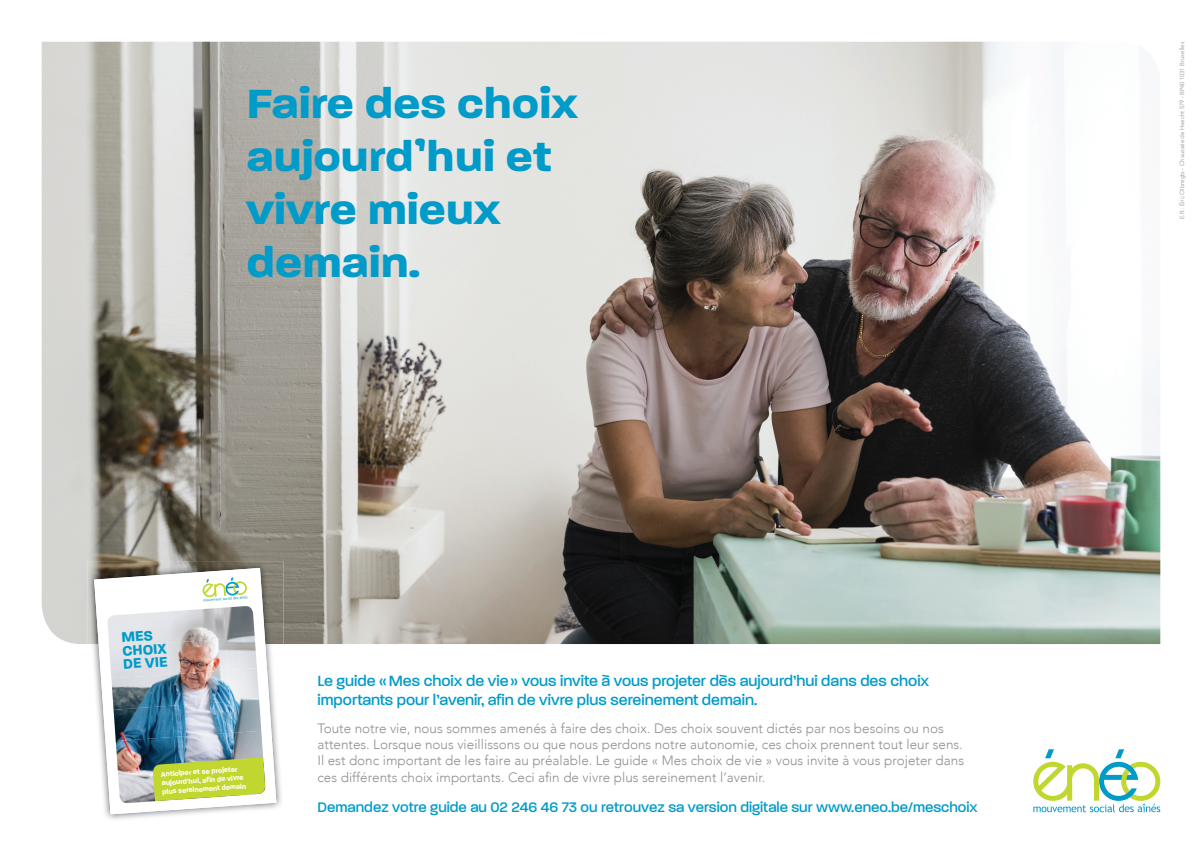
<style>
.page{position:relative;width:1202px;height:854px;background:#fff}
.page>*{position:absolute;margin:0;border:0;box-sizing:border-box;transform-origin:0 0}
.t1{font:700 44px/53px "Paralucent";color:#009bc8;scale:1.09 1}
.t2{font:500 16px/19.2px "Paralucent";color:#009bc8}
.t3{font:700 15.1px/26.8px "Paralucent";color:#009bc8}
.t4{font:500 15px "Paralucent";color:#009bc8}
.t5{font:300 13.5px/16.2px "Avenir";color:#8d8f92}
.t6{font:700 7.3px/8.7px "Paralucent";color:#fff}
.t7{font:300 6px "Avenir";color:#8d8f92}
</style>
<div class="page">
<img style="left:42px;top:42px;width:1118px;height:601px">
<img style="left:87px;top:643px;width:33px;height:177px">
<img style="left:276px;top:643px;width:7px;height:165px">
<img style="left:87px;top:561px;width:196px;height:82px">
<svg style="left:94px;top:567px;width:182px;height:247px"></svg>
<img style="left:107px;top:611px;width:58px;height:36px">
<img style="left:165px;top:607px;width:58px;height:35px">
<img style="left:223px;top:606px;width:34px;height:62px">
<div style="left:109px;top:642px;width:58px;height:36px;background:#dfe0e5"></div>
<img style="left:167px;top:638px;width:61px;height:36px">
<img style="left:111px;top:674px;width:59px;height:35px">
<img style="left:170px;top:670px;width:58px;height:35px">
<img style="left:228px;top:668px;width:33px;height:64px">
<img style="left:114px;top:705px;width:58px;height:35px">
<img style="left:172px;top:701px;width:60px;height:35px">
<img style="left:116px;top:736px;width:58px;height:36px">
<img style="left:174px;top:732px;width:58px;height:25px">
<img style="left:232px;top:732px;width:32px;height:25px">
<img style="left:118px;top:768px;width:60px;height:34px">
<svg style="left:203px;top:577px;width:45px;height:24px"></svg>
<svg style="left:153px;top:757px;width:113px;height:43px;background:#bacf48"></svg>
<svg style="left:1033px;top:749px;width:127px;height:63px"></svg>
<h1 class="t1" style="left:247px;top:77px;width:306px">Faire des choix aujourd’hui et vivre mieux demain.</h1>
<p class="t3" style="left:120px;top:624px;width:46px;rotate:-4deg">MES<br>DE VIE</p>
<p class="t3" style="left:121px;top:637px;width:46px;rotate:-4deg">CHOIX</p>
<p class="t6" style="left:161px;top:769px;width:85px;rotate:-4deg">Anticiper et se projeter aujourd’hui, afin de vivre plus sereinem ent dem ain</p>
<p class="t2" style="left:317px;top:671px;width:613px">Le guide « Mes choix de vie » vous invite à vous projeter dès aujourd’hui dans des choix importants pour l’avenir, afin de vivre plus sereinement demain.</p>
<p class="t5" style="left:317px;top:720px;width:648px">Toute notre vie, nous sommes amenés à faire des choix. Des choix souvent dictés par nos besoins ou nos attentes. Lorsque nous vieillissons ou que nous perdons notre autonomie, ces choix prennent tout leur sens.<br>Il est donc important de les faire au préalable. Le guide « Mes choix de vie » vous invite à vous projeter dans ces différents choix importants. Ceci afin de vivre plus sereinement l’avenir.</p>
<p class="t4" style="left:317px;top:798px;width:662px">Demandez votre guide au 02 246 46 73 ou retrouvez sa version digitale sur www.eneo.be/meschoix</p>
<p class="t7" style="left:1179px;top:219px;width:179px;rotate:-90deg">E.R.: Éric Olbregts - Chaussée de Haecht 579 - BP40 1031 Bruxelles</p>
</div>
